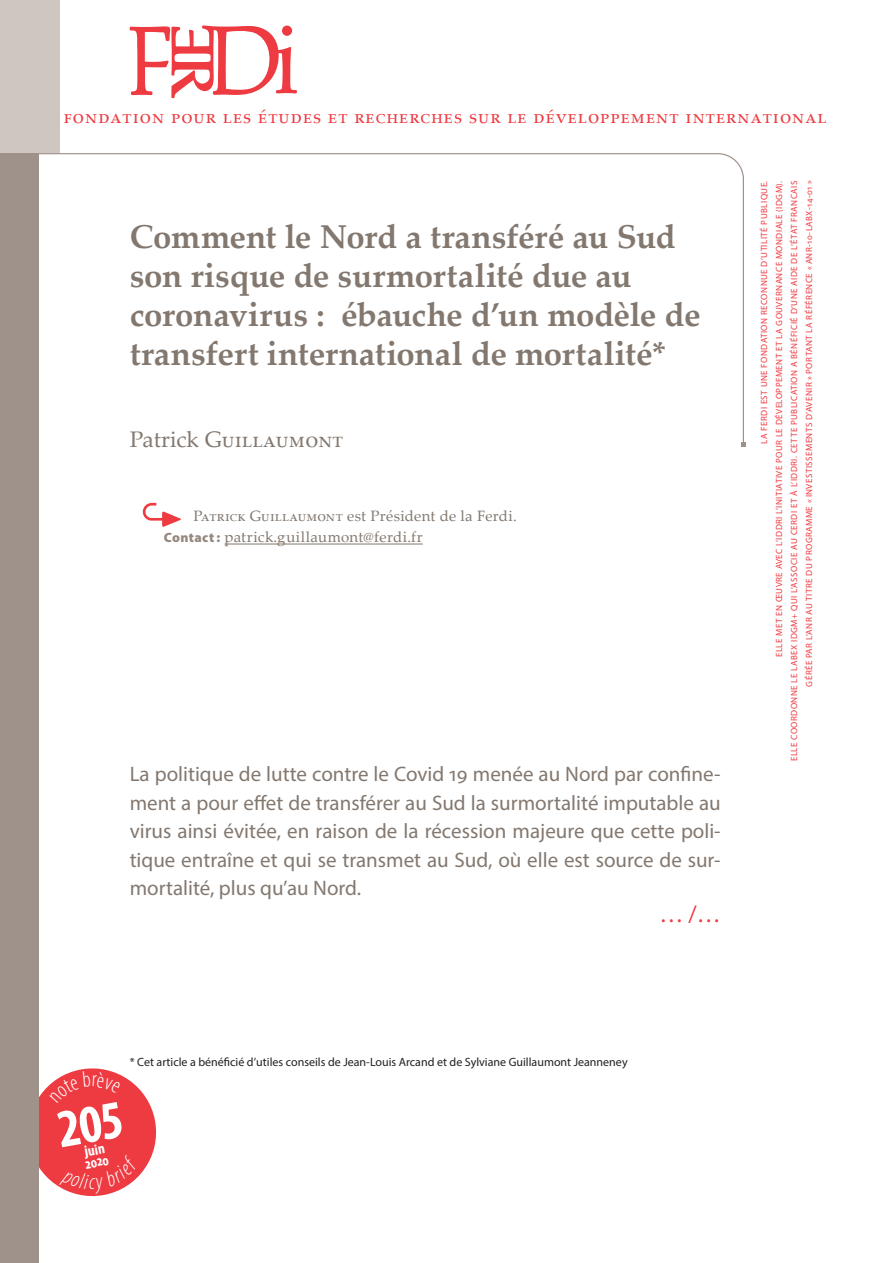
<style>
.page{position:relative;width:893px;height:1263px;background:#fff}
.page>*{position:absolute;margin:0;border:0;box-sizing:border-box;transform-origin:0 0}
.Titre_f{font:700 33px/39px "Palatino Linotype";letter-spacing:-.005em;color:#83786f}
.Début_texte{font:24px "Myriad Pro";color:#ee3a41}
.Auteurs{font:22.5px "Palatino Linotype";color:#83786f}
.Début_texte-2{font:21px/28.5px "Myriad Pro";color:#83786f;text-align:justify}
.t1{font:19.5px "Palatino Linotype";letter-spacing:.05em;color:#ee3a41}
.Bio_auteurs{font:15px "Palatino Linotype";letter-spacing:.02em;color:#83786f}
.t2{font:700 condensed 15px/12px "Myriad Pro";color:#fff}
.Légende_français{font:12px "Myriad Pro";color:#231f20}
.t3{font:9px/15px "Myriad Pro";letter-spacing:.05em;color:#ee3a41;text-align:right}
.s1{font-family:"Myriad Pro";font-weight:900;font-size:13.5px;color:#968980}
</style>
<div class="page">
<svg style="left:130px;top:25px;width:167px;height:73px"></svg>
<div style="left:0;top:0;width:60px;height:153px;background:#cfc6c2"></div>
<hr style="left:225px;top:544px;width:198px;height:1px;background:#83786f">
<svg style="left:143px;top:503px;width:38px;height:24px"></svg>
<div style="left:0;top:153px;width:38px;height:1110px;background:#9e928b"></div>
<svg style="left:38px;top:153px;width:706px;height:293px"></svg>
<svg style="left:741px;top:442px;width:5px;height:5px"></svg>
<svg style="left:38px;top:1063px;width:119px;height:138px"></svg>
<h3 class="t1" style="left:64px;top:103px;width:764px">fondation pour les études et recherches sur le développement international</h3>
<p class="Titre_f" style="left:130px;top:217px;width:572px">Comment le Nord a transféré au Sud son risque de surmortalité due au coronavirus : ébauche d’un modèle de transfert international de mortalité*</p>
<p class="Auteurs" style="left:130px;top:423px;width:215px">Patrick Guillaumont</p>
<p class="Bio_auteurs" style="left:193px;top:506px;width:325px">Patrick Guillaumont est Président de la Ferdi.</p>
<p class="Bio_auteurs" style="left:164px;top:527px;width:261px"><span class="s1">Contact:</span> patrick.guillaumont@ferdi.fr</p>
<p class="Début_texte-2" style="left:130px;top:759px;width:593px">La politique de lutte contre le Covid 19 menée au Nord par confine&shy;ment a pour effet de transférer au Sud la surmortalité imputable au virus ainsi évitée, en raison de la récession majeure que cette poli&shy;tique entraîne et qui se transmet au Sud, où elle est source de sur&shy;mortalité, plus qu’au Nord.</p>
<p class="Début_texte" style="left:659px;top:899px;width:63px">… /…</p>
<p class="t3" style="left:756px;top:761px;width:582px;rotate:-90deg">LA FERDI EST UNE FONDATION RECONNUE D’UTILITÉ PUBLIQUE.<br>ELLE MET EN ŒUVRE AVEC L’IDDRI L’INITIATIVE POUR LE DÉVELOPPEMENT ET LA GOUVERNANCE MONDIALE (IDGM).<br>ELLE COORDONNE LE LABEX IDGM+ QUI L’ASSOCIE AU CERDI ET À L’IDDRI. CETTE PUBLICATION A BÉNÉFICIÉ D’UNE AIDE DE L’ÉTAT FRANCAIS GÉRÉE PAR L’ANR AU TITRE DU PROGRAMME « INVESTISSEMENTS D’AVENIR » PORTANT LA RÉFÉRENCE « ANR-10-LABX-14-01 »</p>
<p class="Légende_français" style="left:130px;top:1055px;width:499px">* Cet article a bénéficié d’utiles conseils de Jean-Louis Arcand et de Sylviane Guillaumont Jeanneney</p>
<h3 class="t2" style="left:82px;top:1145px;width:25px;rotate:-10deg">juin<br>2020</h3>
</div>
